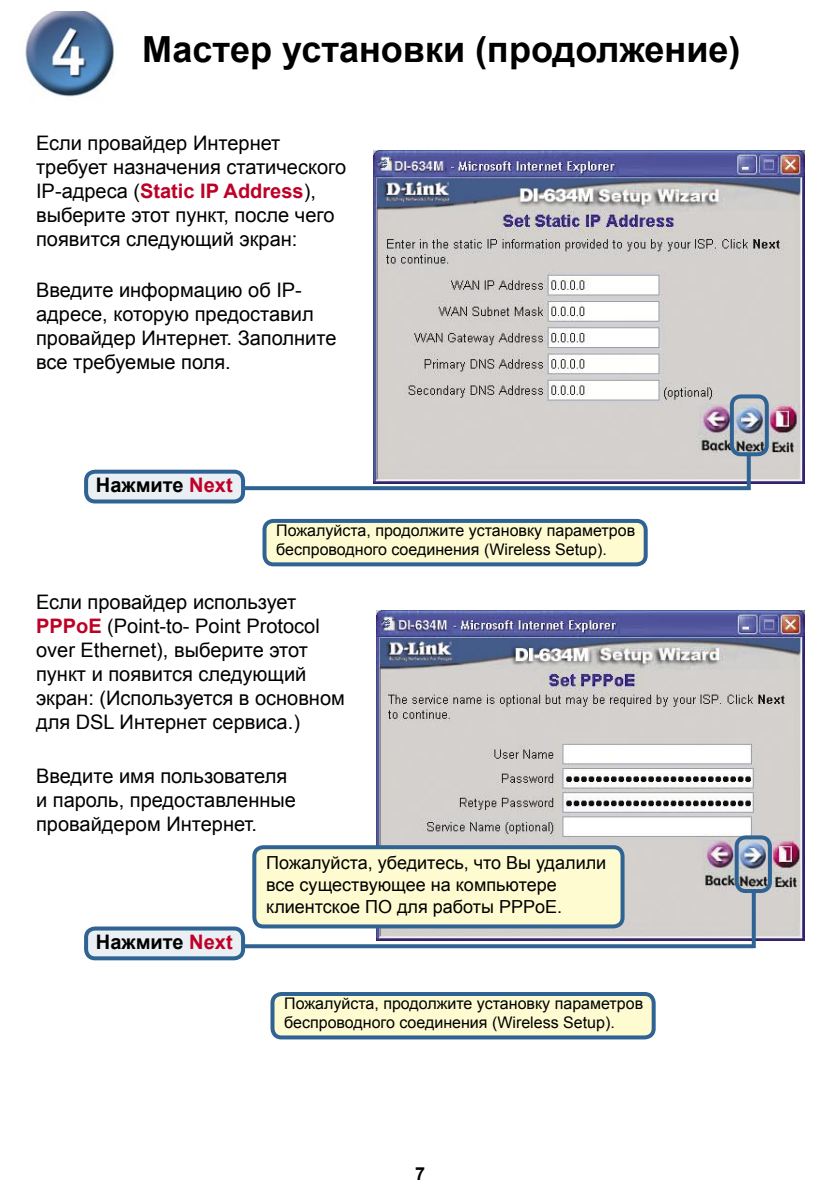
<style>
.page{position:relative;width:840px;height:1191px;background:#fff}
.page>*{position:absolute;margin:0;border:0;box-sizing:border-box;transform-origin:0 0}
.t1{font:700 36px "Arial";color:#000}
.t2{font:20px/24px "Arial";color:#000}
.t3{font:700 20px "Arial";color:#000}
.t4{font:18px/22px "Arial";color:#000}
.t5{font:700 18px "Arial";color:#000}
.t6{font:16px/19.2px "Arial";color:#000}
.s1{font-weight:700;color:#be0027}
.s2{color:#be0027}
</style>
<div class="page">
<img style="left:25px;top:11px;width:90px;height:86px">
<img style="left:373px;top:151px;width:430px;height:332px">
<svg style="left:247px;top:486px;width:499px;height:4px;background:#376997"></svg>
<svg style="left:746px;top:454px;width:4px;height:36px"></svg>
<svg style="left:727px;top:392px;width:43px;height:62px;background:#8e9dae"></svg>
<img style="left:376px;top:610px;width:427px;height:330px">
<svg style="left:626px;top:944px;width:125px;height:4px"></svg>
<svg style="left:751px;top:891px;width:4px;height:57px"></svg>
<svg style="left:732px;top:833px;width:41px;height:58px;background:#8b9bae"></svg>
<svg style="left:84px;top:469px;width:163px;height:32px;background:#c4d2e0"></svg>
<svg style="left:262px;top:518px;width:386px;height:46px;background:#e1e6c9"></svg>
<svg style="left:270px;top:992px;width:386px;height:45px;background:#e0e5c8"></svg>
<svg style="left:84px;top:843px;width:542px;height:115px"></svg>
<p class="t1" style="left:142px;top:26px;width:599px">Мастер установки (продолжение)</p>
<p class="t2" style="left:36px;top:132px;width:311px">Если провайдер Интернет требует назначения статического<br>IP-адреса (<span class="s1">Static IP Address</span>), выберите этот пункт, после чего появится следующий экран:</p>
<p class="t2" style="left:36px;top:278px;width:302px">Введите информацию об IP&shy;адресе, которую предоставил провайдер Интернет. Заполните все требуемые поля.</p>
<p class="t3" style="left:96px;top:472px;width:138px">Нажмите <span class="s2">Next</span></p>
<p class="t6" style="left:276px;top:521px;width:360px">Пожалуйста, продолжите установку параметров беспроводного соединения (Wireless Setup).</p>
<p class="t2" style="left:36px;top:590px;width:310px">Если провайдер использует<br><span class="s1">PPPoE</span> (Point-to- Point Protocol over Ethernet), выберите этот пункт и появится следующий экран: (Используется в основном для DSL Интернет сервиса.)</p>
<p class="t2" style="left:36px;top:764px;width:261px">Введите имя пользователя и пароль, предоставленные провайдером Интернет.</p>
<p class="t3" style="left:96px;top:928px;width:138px">Нажмите <span class="s2">Next</span></p>
<p class="t4" style="left:266px;top:851px;width:341px">Пожалуйста, убедитесь, что Вы удалили все существующее на компьютере клиентское ПО для работы PPPoE.</p>
<p class="t6" style="left:284px;top:994px;width:360px">Пожалуйста, продолжите установку параметров беспроводного соединения (Wireless Setup).</p>
<p class="t5" style="left:415px;top:1161px;width:12px">7</p>
</div>
